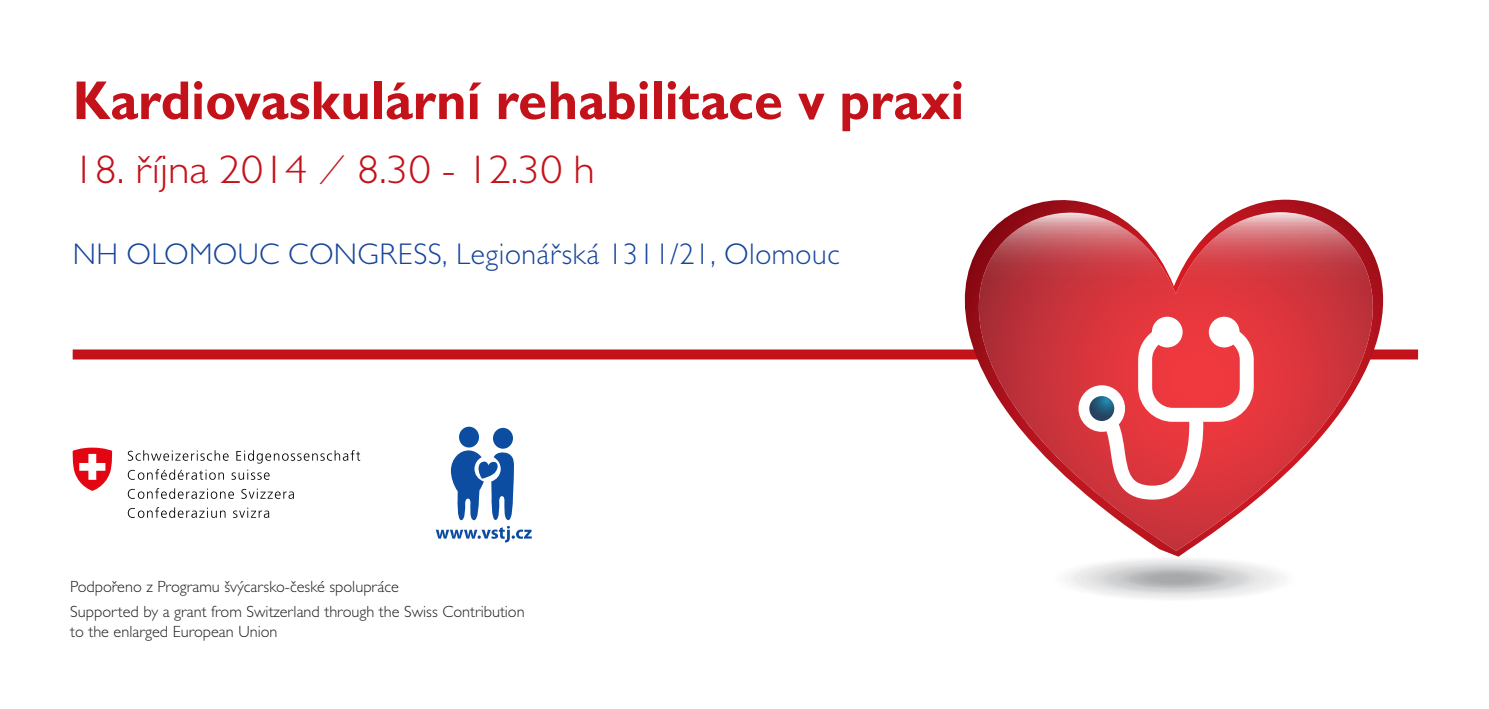
<style>
.page{position:relative;width:1489px;height:709px;background:#fff}
.page>*{position:absolute;margin:0;border:0;box-sizing:border-box;transform-origin:0 0}
.t1{font:700 55px "Gill Sans MT Pro";color:#c4121a;scale:.95 1}
.t2{font:300 40px "Gill Sans MT Pro";color:#c4121a;scale:1.1 1}
.t3{font:300 30px "Gill Sans MT Pro";letter-spacing:.02em;color:#18469d}
.t4{font:300 16.25px "Gill Sans Std";color:#231f20}
</style>
<div class="page">
<div style="left:73px;top:349px;width:972px;height:10px;background:#c4121a"></div>
<svg style="left:128px;top:450px;width:100px;height:11px"></svg>
<svg style="left:236px;top:450px;width:124px;height:13px"></svg>
<svg style="left:128px;top:469px;width:96px;height:11px"></svg>
<svg style="left:231px;top:469px;width:38px;height:11px"></svg>
<svg style="left:128px;top:488px;width:106px;height:11px"></svg>
<svg style="left:241px;top:488px;width:53px;height:11px"></svg>
<svg style="left:128px;top:507px;width:97px;height:11px"></svg>
<svg style="left:233px;top:507px;width:36px;height:11px"></svg>
<svg style="left:72px;top:447px;width:41px;height:44px"></svg>
<svg style="left:886px;top:199px;width:533px;height:356px"></svg>
<div style="left:1056px;top:556px;width:237px;height:45px;background:#fafafb;border-radius:50%"></div>
<div style="left:1064px;top:558px;width:221px;height:41px;background:#f4f4f5;border-radius:50%"></div>
<div style="left:1073px;top:560px;width:203px;height:38px;background:#efeff0;border-radius:50%"></div>
<div style="left:1073px;top:560px;width:197px;height:37px;background:#ebebec;border-radius:50%"></div>
<div style="left:1085px;top:562px;width:173px;height:32px;background:#e5e5e6;border-radius:50%"></div>
<div style="left:1093px;top:563px;width:158px;height:30px;background:#e1e1e2;border-radius:50%"></div>
<div style="left:1096px;top:564px;width:151px;height:28px;background:#ddddde;border-radius:50%"></div>
<div style="left:1100px;top:565px;width:149px;height:28px;background:#dbdbdc;border-radius:50%"></div>
<div style="left:1102px;top:565px;width:145px;height:27px;background:#d7d7d8;border-radius:50%"></div>
<div style="left:1108px;top:566px;width:133px;height:25px;background:#d1d2d3;border-radius:50%"></div>
<div style="left:1108px;top:566px;width:129px;height:24px;background:#cfd0d1;border-radius:50%"></div>
<div style="left:1116px;top:568px;width:113px;height:21px;background:#cacbcc;border-radius:50%"></div>
<div style="left:1124px;top:569px;width:101px;height:19px;background:#c3c4c5;border-radius:50%"></div>
<div style="left:1128px;top:570px;width:93px;height:17px;background:#bebfc1;border-radius:50%"></div>
<div style="left:1129px;top:570px;width:88px;height:17px;background:#babbbc;border-radius:50%"></div>
<div style="left:1135px;top:571px;width:76px;height:15px;background:#b5b6b8;border-radius:50%"></div>
<div style="left:1141px;top:572px;width:67px;height:13px;background:#b1b3b5;border-radius:50%"></div>
<div style="left:1142px;top:573px;width:64px;height:12px;background:#adafb1;border-radius:50%"></div>
<div style="left:1148px;top:574px;width:51px;height:9px;background:#a7a9ab;border-radius:50%"></div>
<svg style="left:978px;top:212px;width:394px;height:339px"></svg>
<svg style="left:450px;top:426px;width:64px;height:94px"></svg>
<svg style="left:436px;top:526px;width:95px;height:16px"></svg>
<p class="t1" style="left:73px;top:66px;width:940px">Kardiovaskulární rehabilitace v praxi</p>
<p class="t2" style="left:73px;top:145px;width:476px">18. října 2014 ⁄ 8.30 - 12.30 h</p>
<p class="t3" style="left:73px;top:236px;width:768px">NH OLOMOUC CONGRESS, Legionářská 1311/21, Olomouc</p>
<p class="t4" style="left:70px;top:577px;width:330px">Podpořeno z Programu švýcarsko-české spolupráce</p>
<p class="t4" style="left:70px;top:602px;width:456px">Supported by a grant from Switzerland through the Swiss Contribution</p>
<p class="t4" style="left:70px;top:622px;width:209px">to the enlarged European Union</p>
</div>
